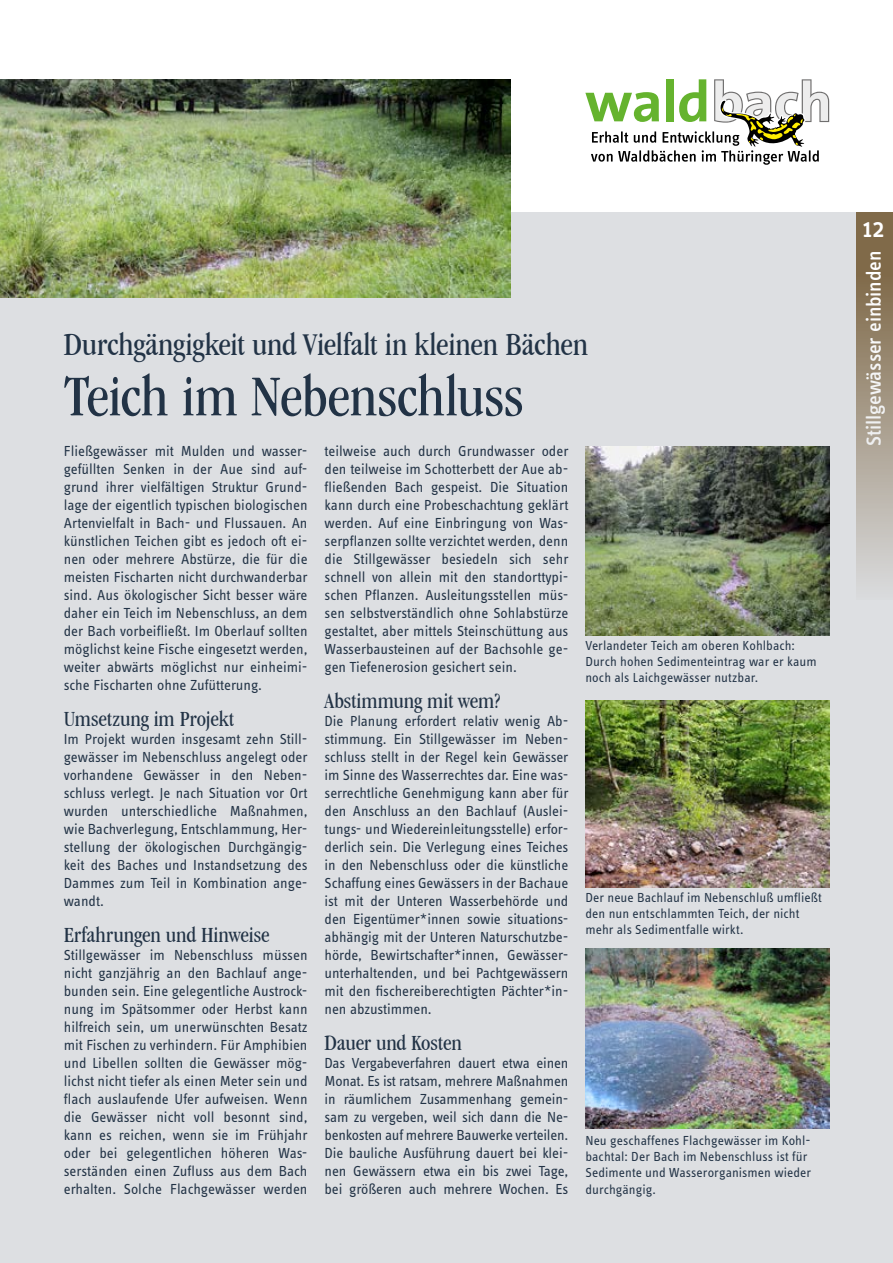
<style>
.page{position:relative;width:893px;height:1263px;background:#fff}
.page>*{position:absolute;margin:0;border:0;box-sizing:border-box;transform-origin:0 0}
.t1{font:condensed 60px "Garamond IT Cby BT";letter-spacing:-.015em;color:#223346}
.t2{font:condensed 33px "Garamond IT Cby BT";letter-spacing:-.01em;color:#223346}
.t3{font:500 27px "Info Text";color:#fff}
.t4{font:condensed 22.5px "Garamond IT Cby BT";letter-spacing:-.01em;color:#223346}
.t5{font:500 21px "Info Text";letter-spacing:-.005em;color:#fff}
.t6{font:15px/18px "Info Text";letter-spacing:-.005em;color:#223346;text-align:justify}
.t7{font:13.5px/16.2px "Info Text";letter-spacing:.005em;color:#223346}
</style>
<div class="page">
<div style="left:0;top:213px;width:893px;height:1050px;background:#dddfe2"></div>
<svg style="left:585px;top:79px;width:244px;height:86px"></svg>
<img style="left:585px;top:700px;width:244px;height:188px">
<img style="left:0;top:79px;width:510px;height:219px">
<img style="left:585px;top:948px;width:244px;height:180px">
<img style="left:585px;top:447px;width:244px;height:189px">
<div style="left:856px;top:234px;width:37px;height:366px;background:linear-gradient(to bottom,#765d39,#d9dbdd)"></div>
<div style="left:856px;top:213px;width:37px;height:34px;background:#806a49"></div>
<h2 class="t2" style="left:64px;top:325px;width:526px">Durchgängigkeit und Vielfalt in kleinen Bächen</h2>
<h1 class="t1" style="left:64px;top:362px;width:462px">Teich im Nebenschluss</h1>
<p class="t6" style="left:64px;top:442px;width:245px">Fließgewässer mit Mulden und wasser&shy;gefüllten Senken in der Aue sind auf&shy;grund ihrer vielfältigen Struktur Grund&shy;lage der eigentlich typischen biologischen Artenvielfalt in Bach- und Flussauen. An künstlichen Teichen gibt es jedoch oft ei&shy;nen oder mehrere Abstürze, die für die meisten Fischarten nicht durchwanderbar sind. Aus ökologischer Sicht besser wäre daher ein Teich im Nebenschluss, an dem der Bach vorbeifließt. Im Oberlauf sollten möglichst keine Fische eingesetzt werden, weiter abwärts möglichst nur einheimi&shy;sche Fischarten ohne Zufütterung.</p>
<h3 class="t4" style="left:64px;top:705px;width:172px">Umsetzung im Projekt</h3>
<p class="t6" style="left:64px;top:730px;width:245px">Im Projekt wurden insgesamt zehn Still&shy;gewässer im Nebenschluss angelegt oder vorhandene Gewässer in den Neben&shy;schluss verlegt. Je nach Situation vor Ort wurden unterschiedliche Maßnahmen, wie Bachverlegung, Entschlammung, Her&shy;stellung der ökologischen Durchgängig&shy;keit des Baches und Instandsetzung des Dammes zum Teil in Kombination ange&shy;wandt.</p>
<h3 class="t4" style="left:64px;top:921px;width:207px">Erfahrungen und Hinweise</h3>
<p class="t6" style="left:64px;top:946px;width:245px">Stillgewässer im Nebenschluss müssen nicht ganzjährig an den Bachlauf ange&shy;bunden sein. Eine gelegentliche Austrock&shy;nung im Spätsommer oder Herbst kann hilfreich sein, um unerwünschten Besatz mit Fischen zu verhindern. Für Amphibien und Libellen sollten die Gewässer mög&shy;lichst nicht tiefer als einen Meter sein und flach auslaufende Ufer aufweisen. Wenn die Gewässer nicht voll besonnt sind, kann es reichen, wenn sie im Frühjahr oder bei gelegentlichen höheren Was&shy;serständen einen Zufluss aus dem Bach erhalten. Solche Flachgewässer werden</p>
<p class="t6" style="left:325px;top:442px;width:245px">teilweise auch durch Grundwasser oder den teilweise im Schotterbett der Aue ab&shy;fließenden Bach gespeist. Die Situation kann durch eine Probeschachtung geklärt werden. Auf eine Einbringung von Was&shy;serpflanzen sollte verzichtet werden, denn die Stillgewässer besiedeln sich sehr schnell von allein mit den standorttypi&shy;schen Pflanzen. Ausleitungsstellen müs&shy;sen selbstverständlich ohne Sohlabstürze gestaltet, aber mittels Steinschüttung aus Wasserbausteinen auf der Bachsohle ge&shy;gen Tiefenerosion gesichert sein.</p>
<h3 class="t4" style="left:325px;top:687px;width:178px">Abstimmung mit wem?</h3>
<p class="t6" style="left:325px;top:712px;width:245px">Die Planung erfordert relativ wenig Ab&shy;stimmung. Ein Stillgewässer im Neben&shy;schluss stellt in der Regel kein Gewässer im Sinne des Wasserrechtes dar. Eine was&shy;serrechtliche Genehmigung kann aber für den Anschluss an den Bachlauf (Auslei&shy;tungs- und Wiedereinleitungsstelle) erfor&shy;derlich sein. Die Verlegung eines Teiches in den Nebenschluss oder die künstliche Schaffung eines Gewässers in der Bachaue ist mit der Unteren Wasserbehörde und den Eigentümer*innen sowie situations&shy;abhängig mit der Unteren Naturschutzbe&shy;hörde, Bewirtschafter*innen, Gewässer&shy;unterhaltenden, und bei Pachtgewässern mit den fischereiberechtigten Pächter*in&shy;nen abzustimmen.</p>
<h3 class="t4" style="left:325px;top:1029px;width:139px">Dauer und Kosten</h3>
<p class="t6" style="left:325px;top:1054px;width:245px">Das Vergabeverfahren dauert etwa einen Monat. Es ist ratsam, mehrere Maßnahmen in räumlichem Zusammenhang gemein&shy;sam zu vergeben, weil sich dann die Ne&shy;benkosten auf mehrere Bauwerke verteilen.<br>Die bauliche Ausführung dauert bei klei&shy;nen Gewässern etwa ein bis zwei Tage, bei größeren auch mehrere Wochen. Es</p>
<p class="t7" style="left:585px;top:637px;width:233px">Verlandeter Teich am oberen Kohlbach:<br>Durch hohen Sedimenteintrag war er kaum noch als Laichgewässer nutzbar.</p>
<p class="t7" style="left:585px;top:889px;width:238px">Der neue Bachlauf im Nebenschluß umfließt den nun entschlammten Teich, der nicht mehr als Sedimentfalle wirkt.</p>
<p class="t7" style="left:585px;top:1132px;width:227px">Neu geschaffenes Flachgewässer im Kohl&shy;bachtal: Der Bach im Nebenschluss ist für Sedimente und Wasserorganismen wieder durchgängig.</p>
<h3 class="t3" style="left:863px;top:213px;width:23px">12</h3>
<h3 class="t5" style="left:862px;top:446px;width:196px;rotate:-90deg">Stillgewässer einbinden</h3>
</div>
